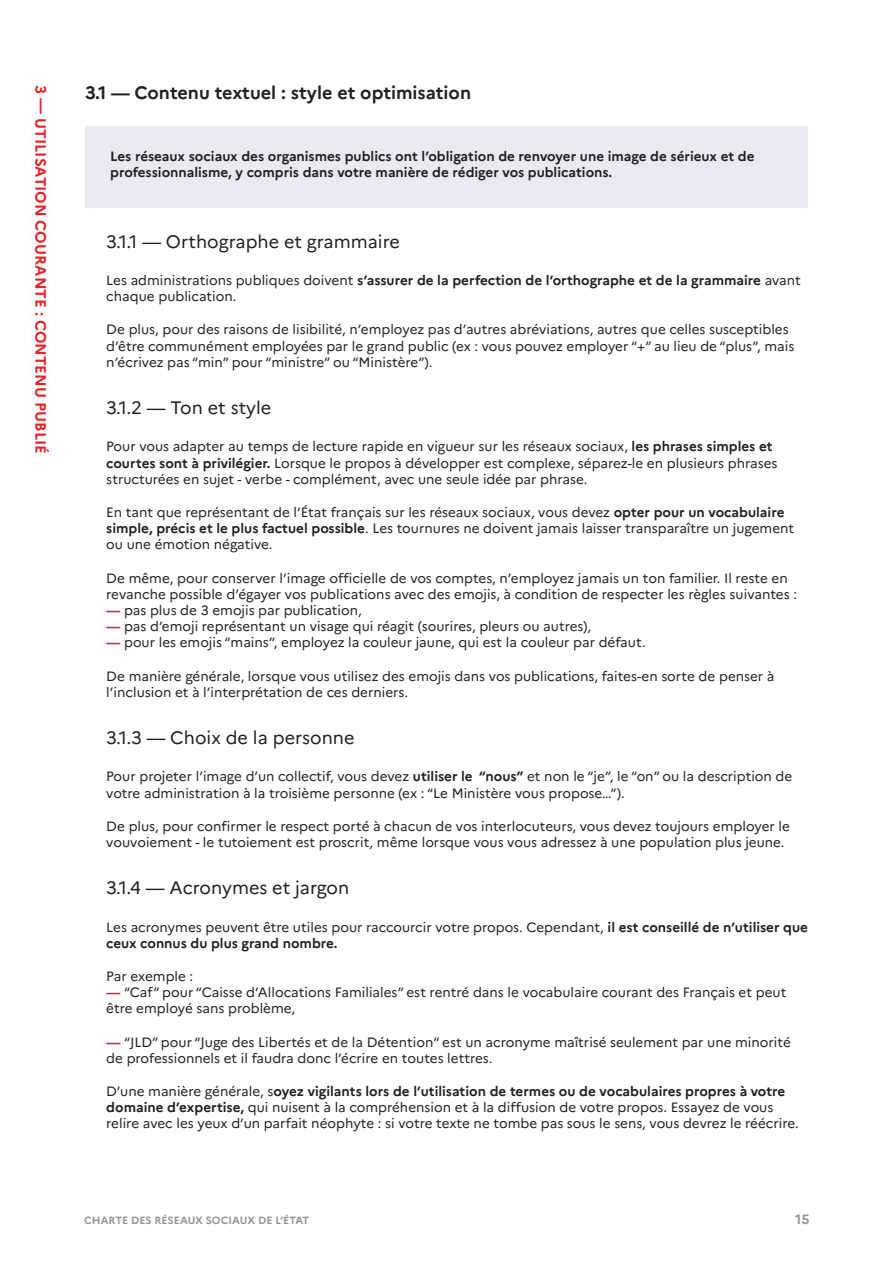
<style>
.page{position:relative;width:893px;height:1263px;background:#fff}
.page>*{position:absolute;margin:0;border:0;box-sizing:border-box;transform-origin:0 0}
.t1{font:18px "Marianne";color:#231f20}
.t2{font:700 18px "Marianne";color:#231f20}
.t3{font:700 15px "Marianne";color:#ee1d23}
.t4{font:13.5px/16.2px "Marianne";color:#231f20}
.t5{font:700 13.5px/16.2px "Marianne";color:#231f20}
.t6{font:700 13.5px "Marianne";color:#939598}
.t7{font:700 10.5px "Marianne";color:#939598}
.s1{font-weight:700}
.s2{font-weight:700;color:#ee1d23}
</style>
<div class="page">
<div style="left:85px;top:126px;width:723px;height:81px;background:#e9ebf2"></div>
<p class="t3" style="left:50px;top:85px;width:370px;rotate:90deg">3 — UTILISATION COURANTE : CONTENU PUBLIÉ</p>
<h1 class="t2" style="left:85px;top:81px;width:388px">3.1 — Contenu textuel : style et optimisation</h1>
<p class="t5" style="left:110px;top:148px;width:646px">Les réseaux sociaux des organismes publics ont l’obligation de renvoyer une image de sérieux et de professionnalisme, y compris dans votre manière de rédiger vos publications.</p>
<h1 class="t1" style="left:106px;top:230px;width:295px">3.1.1 — Orthographe et grammaire</h1>
<p class="t4" style="left:106px;top:272px;width:696px">Les administrations publiques doivent <span class="s1">s’assurer de la perfection de l’orthographe et de la grammaire</span> avant chaque publication.</p>
<p class="t4" style="left:106px;top:321px;width:690px">De plus, pour des raisons de lisibilité, n’employez pas d’autres abréviations, autres que celles susceptibles d’être communément employées par le grand public (ex : vous pouvez employer “+” au lieu de “plus”, mais n’écrivez pas “min” pour “ministre” ou “Ministère”).</p>
<h1 class="t1" style="left:106px;top:396px;width:167px">3.1.2 — Ton et style</h1>
<p class="t4" style="left:106px;top:438px;width:673px">Pour vous adapter au temps de lecture rapide en vigueur sur les réseaux sociaux, <span class="s1">les phrases simples et courtes sont à privilégier.</span> Lorsque le propos à développer est complexe, séparez-le en plusieurs phrases structurées en sujet - verbe - complément, avec une seule idée par phrase.</p>
<p class="t4" style="left:106px;top:504px;width:689px">En tant que représentant de l’État français sur les réseaux sociaux, vous devez <span class="s1">opter pour un vocabulaire simple, précis et le plus factuel possible</span>. Les tournures ne doivent jamais laisser transparaître un jugement ou une émotion négative.</p>
<p class="t4" style="left:106px;top:570px;width:692px">De même, pour conserver l’image officielle de vos comptes, n’employez jamais un ton familier. Il reste en revanche possible d’égayer vos publications avec des emojis, à condition de respecter les règles suivantes :</p>
<p class="t4" style="left:106px;top:602px;width:257px"><span class="s2">—</span> pas plus de 3 emojis par publication,</p>
<p class="t4" style="left:106px;top:618px;width:486px"><span class="s2">—</span> pas d’emoji représentant un visage qui réagit (sourires, pleurs ou autres),</p>
<p class="t4" style="left:106px;top:634px;width:541px"><span class="s2">—</span> pour les emojis “mains”, employez la couleur jaune, qui est la couleur par défaut.</p>
<p class="t4" style="left:106px;top:668px;width:670px">De manière générale, lorsque vous utilisez des emojis dans vos publications, faites-en sorte de penser à l’inclusion et à l’interprétation de ces derniers.</p>
<h1 class="t1" style="left:106px;top:726px;width:250px">3.1.3 — Choix de la personne</h1>
<p class="t4" style="left:106px;top:768px;width:687px">Pour projeter l’image d’un collectif, vous devez <span class="s1">utiliser le “nous”</span> et non le “je”, le “on” ou la description de votre administration à la troisième personne (ex : “Le Ministère vous propose…”).</p>
<p class="t4" style="left:106px;top:818px;width:685px">De plus, pour confirmer le respect porté à chacun de vos interlocuteurs, vous devez toujours employer le vouvoiement - le tutoiement est proscrit, même lorsque vous vous adressez à une population plus jeune.</p>
<h1 class="t1" style="left:106px;top:877px;width:244px">3.1.4 — Acronymes et jargon</h1>
<p class="t4" style="left:106px;top:919px;width:703px">Les acronymes peuvent être utiles pour raccourcir votre propos. Cependant, <span class="s1">il est conseillé de n’utiliser que ceux connus du plus grand nombre.</span></p>
<p class="t4" style="left:106px;top:968px;width:88px">Par exemple :</p>
<p class="t4" style="left:106px;top:984px;width:682px"><span class="s2">—</span> “Caf” pour “Caisse d’Allocations Familiales” est rentré dans le vocabulaire courant des Français et peut être employé sans problème,</p>
<p class="t4" style="left:106px;top:1034px;width:686px"><span class="s2">—</span> “JLD” pour “Juge des Libertés et de la Détention” est un acronyme maîtrisé seulement par une minorité de professionnels et il faudra donc l’écrire en toutes lettres.</p>
<p class="t4" style="left:106px;top:1083px;width:694px">D’une manière générale, s<span class="s1">oyez vigilants lors de l’utilisation de termes ou de vocabulaires propres à votre domaine d’expertise,</span> qui nuisent à la compréhension et à la diffusion de votre propos. Essayez de vous relire avec les yeux d’un parfait néophyte : si votre texte ne tombe pas sous le sens, vous devrez le réécrire.</p>
<p class="t7" style="left:84px;top:1214px;width:227px">CHARTE DES RÉSEAUX SOCIAUX DE L’ÉTAT</p>
<p class="t6" style="left:795px;top:1211px;width:16px">15</p>
</div>
